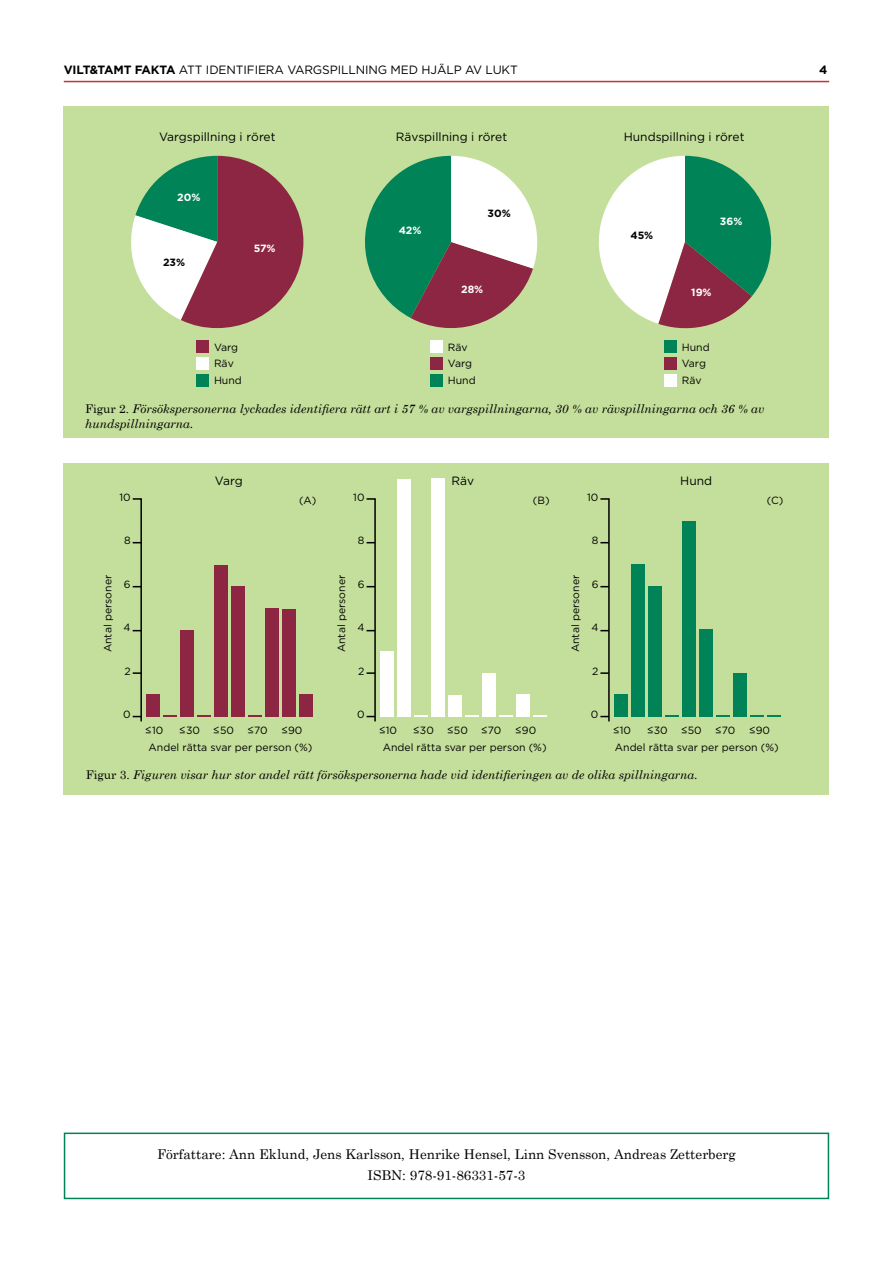
<style>
.page{position:relative;width:893px;height:1263px;background:#fff}
.page>*{position:absolute;margin:0;border:0;box-sizing:border-box;transform-origin:0 0}
.t1{font:13.5px/21px "Century Schoolbook";color:#000;text-align:center}
.t2{font:italic 12px/15px "Century Schoolbook";color:#000}
.t3{font:12px "Gotham";color:#000}
.t4{font:700 12px "Gotham";color:#000}
.t5{font:10.5px/16.5px "Gotham";color:#000}
.t6{font:700 10.5px "Gotham";color:#fff}
.t7{font:10.5px "Gotham";color:#000;scale:1.18 1}
.t8{font:700 10.5px "Gotham";color:#000}
.s1{font-weight:700}
.s2{font-style:normal}
</style>
<div class="page">
<hr style="left:64px;top:81px;width:765px;height:1px;background:#c5313a">
<div style="left:64px;top:1132px;width:765px;height:67px;border:2px solid #008457"></div>
<div style="left:64px;top:106px;width:765px;height:332px;background:#c4df9b"></div>
<svg style="left:131px;top:156px;width:172px;height:172px"></svg>
<svg style="left:365px;top:156px;width:172px;height:173px"></svg>
<svg style="left:598px;top:156px;width:173px;height:173px"></svg>
<div style="left:196px;top:340px;width:13px;height:13px;background:#8d2642"></div>
<div style="left:196px;top:357px;width:13px;height:13px;background:#fff"></div>
<div style="left:196px;top:374px;width:13px;height:13px;background:#008457"></div>
<div style="left:430px;top:340px;width:13px;height:13px;background:#fff"></div>
<div style="left:430px;top:357px;width:13px;height:13px;background:#8d2642"></div>
<div style="left:430px;top:374px;width:13px;height:13px;background:#008457"></div>
<div style="left:664px;top:340px;width:12px;height:13px;background:#008457"></div>
<div style="left:664px;top:357px;width:12px;height:13px;background:#8d2642"></div>
<div style="left:664px;top:374px;width:12px;height:13px;background:#fff"></div>
<div style="left:64px;top:463px;width:765px;height:332px;background:#c4df9b"></div>
<svg style="left:132px;top:498px;width:10px;height:224px"></svg>
<div style="left:146px;top:694px;width:14px;height:23px;background:#8d2642"></div>
<svg style="left:163px;top:716px;width:14px;height:1px"></svg>
<svg style="left:197px;top:716px;width:14px;height:1px"></svg>
<svg style="left:248px;top:716px;width:14px;height:1px"></svg>
<div style="left:180px;top:630px;width:14px;height:87px;background:#8d2642"></div>
<div style="left:214px;top:565px;width:14px;height:152px;background:#8d2642"></div>
<div style="left:231px;top:587px;width:14px;height:130px;background:#8d2642"></div>
<div style="left:265px;top:608px;width:14px;height:109px;background:#8d2642"></div>
<div style="left:282px;top:609px;width:14px;height:108px;background:#8d2642"></div>
<div style="left:299px;top:694px;width:14px;height:23px;background:#8d2642"></div>
<svg style="left:366px;top:498px;width:10px;height:224px"></svg>
<div style="left:380px;top:651px;width:13px;height:66px;background:#fff"></div>
<div style="left:397px;top:479px;width:13px;height:238px;background:#fff"></div>
<svg style="left:414px;top:716px;width:13px;height:1px"></svg>
<svg style="left:465px;top:716px;width:13px;height:1px"></svg>
<svg style="left:499px;top:716px;width:13px;height:1px"></svg>
<svg style="left:533px;top:716px;width:13px;height:1px"></svg>
<div style="left:448px;top:695px;width:13px;height:22px;background:#fff"></div>
<div style="left:431px;top:478px;width:13px;height:239px;background:#fff"></div>
<div style="left:482px;top:673px;width:13px;height:44px;background:#fff"></div>
<div style="left:516px;top:694px;width:13px;height:23px;background:#fff"></div>
<svg style="left:600px;top:498px;width:10px;height:224px"></svg>
<div style="left:614px;top:694px;width:13px;height:23px;background:#008457"></div>
<div style="left:631px;top:564px;width:13px;height:153px;background:#008457"></div>
<svg style="left:665px;top:716px;width:13px;height:1px"></svg>
<svg style="left:716px;top:716px;width:13px;height:1px"></svg>
<svg style="left:750px;top:716px;width:30px;height:1px"></svg>
<div style="left:648px;top:586px;width:13px;height:131px;background:#008457"></div>
<div style="left:682px;top:522px;width:13px;height:195px;background:#008457"></div>
<div style="left:699px;top:629px;width:13px;height:88px;background:#008457"></div>
<div style="left:733px;top:673px;width:13px;height:44px;background:#008457"></div>
<p class="t3" style="left:64px;top:63px;width:455px"><span class="s1">VILT&amp;TAMT FAKTA</span> ATT IDENTIFIERA VARGSPILLNING MED HJÄLP AV LUKT</p>
<p class="t4" style="left:819px;top:63px;width:10px">4</p>
<p class="t3" style="left:159px;top:130px;width:118px">Vargspillning i röret</p>
<p class="t3" style="left:396px;top:130px;width:113px">Rävspillning i röret</p>
<p class="t3" style="left:624px;top:130px;width:122px">Hundspillning i röret</p>
<p class="t6" style="left:177px;top:191px;width:25px">20%</p>
<p class="t8" style="left:163px;top:256px;width:24px">23%</p>
<p class="t6" style="left:254px;top:242px;width:23px">57%</p>
<p class="t5" style="left:214px;top:338px;width:29px">Varg<br>Räv<br>Hund</p>
<p class="t6" style="left:399px;top:224px;width:24px">42%</p>
<p class="t8" style="left:488px;top:207px;width:25px">30%</p>
<p class="t6" style="left:461px;top:283px;width:24px">28%</p>
<p class="t5" style="left:448px;top:338px;width:29px">Räv<br>Varg<br>Hund</p>
<p class="t8" style="left:630px;top:229px;width:24px">45%</p>
<p class="t6" style="left:720px;top:215px;width:24px">36%</p>
<p class="t6" style="left:691px;top:287px;width:22px">19%</p>
<p class="t5" style="left:682px;top:338px;width:29px">Hund<br>Varg<br>Räv</p>
<p class="t2" style="left:85px;top:401px;width:681px"><span class="s2">Figur 2.</span> Försökspersonerna lyckades identifiera rätt art i 57 % av vargspillningarna, 30 % av rävspillningarna och 36 % av hundspillningarna.</p>
<p class="t5" style="left:119px;top:489px;width:13px">10</p>
<p class="t5" style="left:124px;top:532px;width:8px">8</p>
<p class="t5" style="left:124px;top:576px;width:8px">6</p>
<p class="t5" style="left:124px;top:619px;width:9px">4</p>
<p class="t5" style="left:124px;top:663px;width:8px">2</p>
<p class="t5" style="left:123px;top:706px;width:9px">0</p>
<p class="t5" style="left:99px;top:652px;width:79px;rotate:-90deg">Antal personer</p>
<p class="t3" style="left:215px;top:474px;width:29px">Varg</p>
<p class="t5" style="left:299px;top:492px;width:19px">(A)</p>
<p class="t7" style="left:145px;top:724px;width:17px">–&lt;10</p>
<p class="t5" style="left:179px;top:722px;width:22px">&lt;–30</p>
<p class="t5" style="left:213px;top:722px;width:22px">&lt;–50</p>
<p class="t5" style="left:247px;top:722px;width:22px">&lt;–70</p>
<p class="t5" style="left:149px;top:721px;width:165px;line-height:17.4px;text-indent:133px">&lt;–90<br>Andel rätta svar per person (%)</p>
<p class="t5" style="left:353px;top:489px;width:13px">10</p>
<p class="t5" style="left:358px;top:532px;width:8px">8</p>
<p class="t5" style="left:358px;top:576px;width:8px">6</p>
<p class="t5" style="left:358px;top:619px;width:9px">4</p>
<p class="t5" style="left:358px;top:663px;width:8px">2</p>
<p class="t5" style="left:357px;top:706px;width:9px">0</p>
<p class="t5" style="left:333px;top:652px;width:79px;rotate:-90deg">Antal personer</p>
<p class="t3" style="left:452px;top:474px;width:24px">Räv</p>
<p class="t5" style="left:533px;top:492px;width:18px">(B)</p>
<p class="t7" style="left:379px;top:724px;width:17px">–&lt;10</p>
<p class="t5" style="left:413px;top:722px;width:22px">&lt;–30</p>
<p class="t5" style="left:447px;top:722px;width:22px">&lt;–50</p>
<p class="t5" style="left:481px;top:722px;width:22px">&lt;–70</p>
<p class="t5" style="left:383px;top:721px;width:165px;line-height:17.4px;text-indent:132px">&lt;–90<br>Andel rätta svar per person (%)</p>
<p class="t5" style="left:587px;top:489px;width:13px">10</p>
<p class="t5" style="left:592px;top:532px;width:8px">8</p>
<p class="t5" style="left:592px;top:576px;width:8px">6</p>
<p class="t5" style="left:591px;top:619px;width:9px">4</p>
<p class="t5" style="left:592px;top:663px;width:8px">2</p>
<p class="t5" style="left:591px;top:706px;width:9px">0</p>
<p class="t5" style="left:567px;top:652px;width:79px;rotate:-90deg">Antal personer</p>
<p class="t3" style="left:680px;top:474px;width:33px">Hund</p>
<p class="t5" style="left:767px;top:492px;width:18px">(C)</p>
<p class="t7" style="left:613px;top:724px;width:17px">–&lt;10</p>
<p class="t5" style="left:647px;top:722px;width:22px">&lt;–30</p>
<p class="t5" style="left:681px;top:722px;width:22px">&lt;–50</p>
<p class="t5" style="left:715px;top:722px;width:22px">&lt;–70</p>
<p class="t5" style="left:615px;top:721px;width:165px;line-height:17.4px;text-indent:134px">&lt;–90<br>Andel rätta svar per person (%)</p>
<p class="t2" style="left:86px;top:766px;width:614px"><span class="s2">Figur 3.</span> Figuren visar hur stor andel rätt försökspersonerna hade vid identifieringen av de olika spillningarna.</p>
<p class="t1" style="left:157px;top:1143px;width:580px">Författare: Ann Eklund, Jens Karlsson, Henrike Hensel, Linn Svensson, Andreas Zetterberg<br>ISBN: 978-91-86331-57-3</p>
</div>
